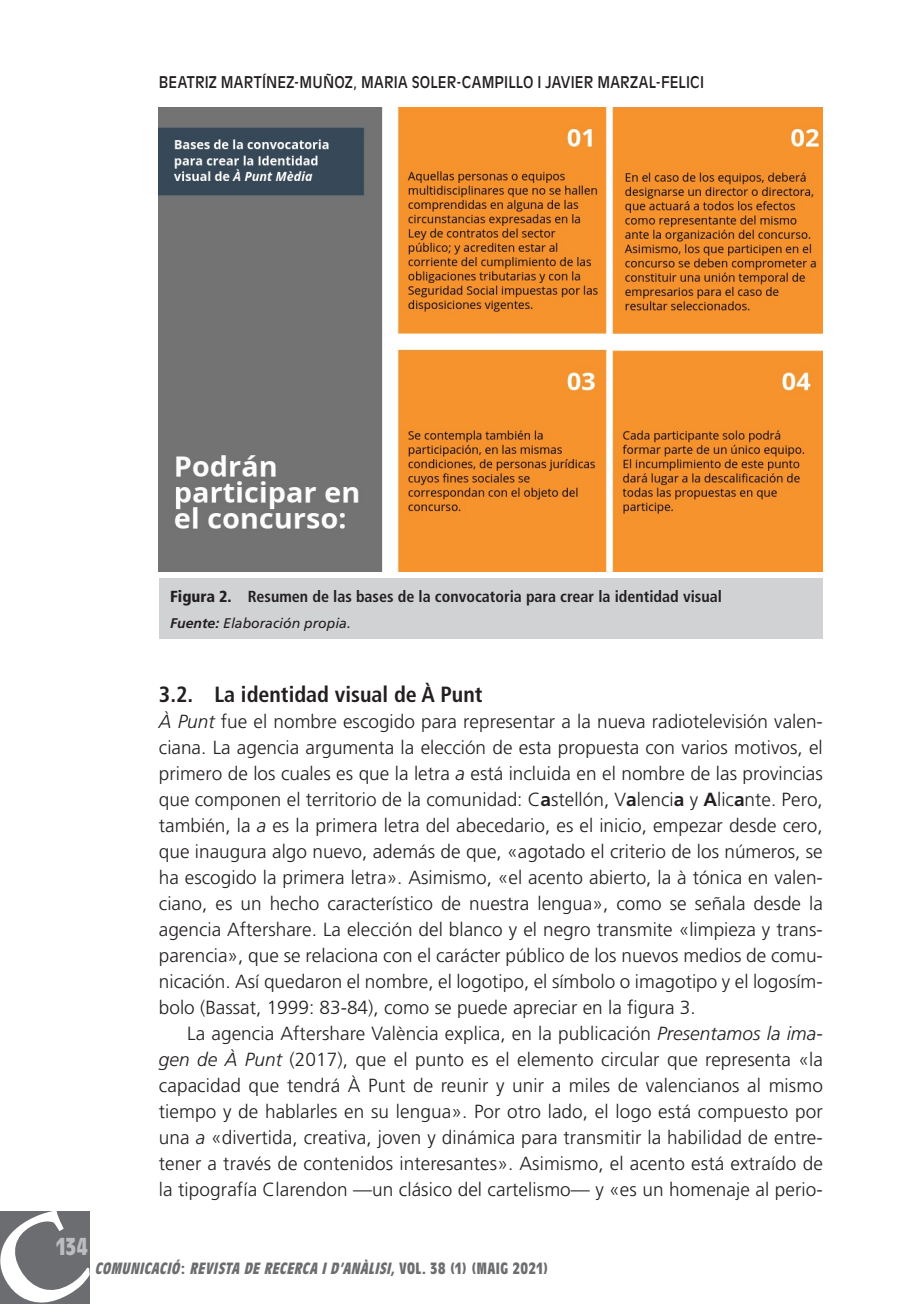
<style>
.page{position:relative;width:908px;height:1304px;background:#fff}
.page>*{position:absolute;margin:0;border:0;box-sizing:border-box;transform-origin:0 0}
.t1{font:700 condensed 24px "Antique Olive Std";color:#bcbdc0}
._0_Títol_2Nivell{font:700 condensed 22px "Frutiger LT Std";color:#231f20}
._0_Text_Sense{font:300 19px/26px "Frutiger LT Std";color:#231f20;text-align:justify}
._0_Text{font:300 19px/26px "Frutiger LT Std";letter-spacing:.005em;color:#231f20;text-align:justify}
._0_Figura_Gràfics1{font:700 condensed 16px "Frutiger";color:#231f20}
.t2{font:16px "Antique Olive Std";letter-spacing:.015em;color:#231f20;scale:.9 1}
.t3{font:italic 700 condensed 16px "Antique Olive Std";color:#6c6d70}
._0_NOTAS_grafics2{font:italic 14px "Frutiger LT Std";color:#231f20}
.s1{font-weight:900}
.s2{font-weight:700}
.s3{font-style:italic}
.s4{font-style:normal}
</style>
<div class="page">
<img style="left:159px;top:108px;width:663px;height:463px">
<div style="left:159px;top:578px;width:663px;height:61px;background:#d1d2d4"></div>
<div style="left:0;top:1211px;width:90px;height:93px;background:#6c6d70"></div>
<p class="t2" style="left:159px;top:72px;width:607px">BEATRIZ MARTÍNEZ-MUÑOZ, MARIA SOLER-CAM PILLO I JAVIER MARZAL-FELICI</p>
<p class="_0_Figura_Gràfics1" style="left:170px;top:587px;width:553px"><span class="s1">Figura 2.</span> Resumen de las bases de la convocatoria para crear la identidad visual</p>
<p class="_0_NOTAS_grafics2" style="left:170px;top:615px;width:182px"><span class="s2">Fuente:</span> Elaboración propia.</p>
<p class="t1" style="left:56px;top:1234px;width:33px">134</p>
<p class="_0_Títol_2Nivell" style="left:159px;top:681px;width:325px">3.2. La identidad visual de À Punt</p>
<p class="_0_Text_Sense" style="left:159px;top:708px;width:665px"><span class="s3">À Punt</span> fue el nombre escogido para representar a la nueva radiotelevisión valen&shy;ciana. La agencia argumenta la elección de esta propuesta con varios motivos, el primero de los cuales es que la letra <span class="s3">a</span> está incluida en el nombre de las provincias que componen el territorio de la comunidad: C<span class="s2">a</span>stellón, V<span class="s2">a</span>lenci<span class="s2">a</span> y <span class="s2">A</span>lic<span class="s2">a</span>nte. Pero, también, la <span class="s3">a</span> es la primera letra del abecedario, es el inicio, empezar desde cero, que inaugura algo nuevo, además de que, «agotado el criterio de los números, se ha escogido la primera letra». Asimismo, «el acento abierto, la à tónica en valen&shy;ciano, es un hecho característico de nuestra lengua», como se señala desde la agencia Aftershare. La elección del blanco y el negro transmite «limpieza y trans&shy;parencia», que se relaciona con el carácter público de los nuevos medios de comu&shy;nicación. Así quedaron el nombre, el logotipo, el símbolo o imagotipo y el logosím&shy;bolo (Bassat, 1999: 83-84), como se puede apreciar en la figura 3.</p>
<p class="_0_Text" style="left:159px;top:1020px;width:665px;text-indent:28px">La agencia Aftershare València explica, en la publicación <span class="s3">Presentamos la ima&shy;gen de À Punt</span> (2017), que el punto es el elemento circular que representa «la capacidad que tendrá À Punt de reunir y unir a miles de valencianos al mismo tiempo y de hablarles en su lengua». Por otro lado, el logo está compuesto por una <span class="s3">a</span> «divertida, creativa, joven y dinámica para transmitir la habilidad de entre&shy;tener a través de contenidos interesantes». Asimismo, el acento está extraído de la tipografía Clarendon —un clásico del cartelismo— y «es un homenaje al perio-</p>
<p class="t3" style="left:95px;top:1260px;width:454px">COMUNICACIÓ<span class="s4">:</span> REVISTA DE RECERCA ID’ANÀLISI,<span class="s4">V O L . 3 8 ( 1 ) ( M A I G 2 0 2 1 )</span></p>
</div>
